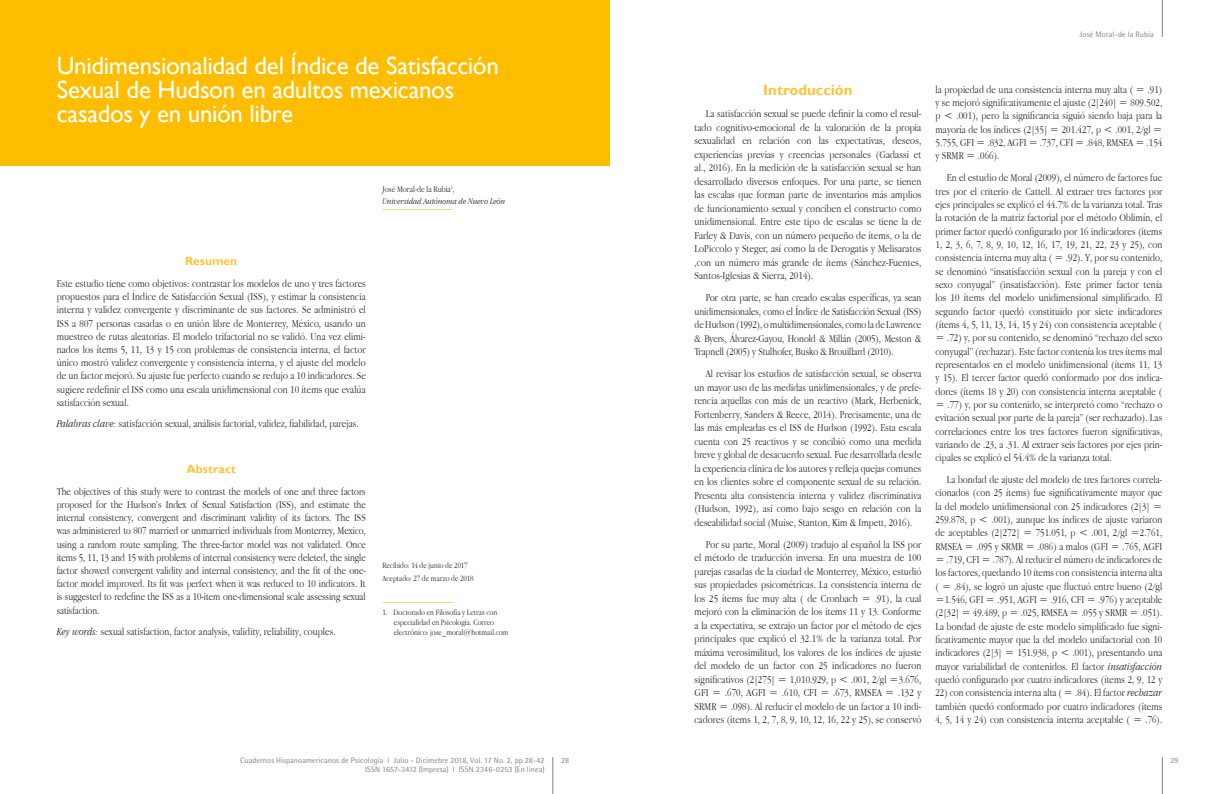
<style>
.page{position:relative;width:1219px;height:794px;background:#fff}
.page>*{position:absolute;margin:0;border:0;box-sizing:border-box;transform-origin:0 0}
.TIT1{font:25px/24px "Gill Sans";letter-spacing:-.015em;color:#fff}
.TIT4{font:700 15px "Gill Sans";color:#ffc334}
.TIT3{font:700 12px "Gill Sans";letter-spacing:.005em;color:#ffc334}
.TEXTO_GENERAL{font:300 11px/13.3px "Apple Garamond";letter-spacing:.01em;color:#231f20;text-align:justify}
.TXT_RESUMEN{font:300 11px/13.2px "Apple Garamond";letter-spacing:.01em;color:#231f20;text-align:justify}
.institucion_autor{font:italic 300 9px "Apple Garamond";letter-spacing:.005em;color:#231f20}
.AUTOR1{font:300 9px "Apple Garamond";letter-spacing:.005em;color:#231f20}
.CITA1{font:300 8.5px/10px "Apple Garamond";letter-spacing:.005em;color:#231f20}
.t1{font:8px "Rotis Semi Sans Std";letter-spacing:.01em;color:#808285}
.s1{font-style:italic}
</style>
<div class="page">
<hr style="left:1162px;top:757px;width:1px;height:37px;background:#808285">
<hr style="left:1162px;top:0;width:1px;height:37px;background:#808285">
<hr style="left:553px;top:757px;width:1px;height:37px;background:#808285">
<div style="left:0;top:0;width:609px;height:165px;background:#ffbd00"></div>
<hr style="left:382px;top:209px;width:70px;height:1px;background:#ffd67e">
<hr style="left:382px;top:602px;width:72px;height:1px;background:#ffd67e">
<p class="TIT1" style="left:57px;top:54px;width:444px">Unidimensionalidad del Índice de Satisfacción<br>Sexual de Hudson en adultos mexicanos casados y en unión libre</p>
<p class="AUTOR1" style="left:382px;top:183px;width:74px">José Moral-de la Rubia<sup>1</sup>,</p>
<p class="institucion_autor" style="left:382px;top:195px;width:124px">Universidad Autónoma de Nuevo León</p>
<p class="TIT3" style="left:185px;top:254px;width:54px">Resumen</p>
<p class="TXT_RESUMEN" style="left:57px;top:277px;width:311px">Este estudio tiene como objetivos: contrastar los modelos de uno y tres factores propuestos para el Índice de Satisfacción Sexual (ISS), y estimar la consistencia interna y validez convergente y discriminante de sus factores. Se administró el ISS a 807 personas casadas o en unión libre de Monterrey, México, usando un muestreo de rutas aleatorias. El modelo trifactorial no se validó. Una vez elimi&shy;nados los ítems 5, 11, 13 y 15 con problemas de consistencia interna, el factor único mostró validez convergente y consistencia interna, y el ajuste del modelo de un factor mejoró. Su ajuste fue perfecto cuando se redujo a 10 indicadores. Se sugiere redefinir el ISS como una escala unidimensional con 10 ítems que evalúa satisfacción sexual.</p>
<p class="TXT_RESUMEN" style="left:57px;top:417px;width:303px"><span class="s1">Palabras clave:</span> satisfacción sexual, análisis factorial, validez, fiabilidad, parejas.</p>
<p class="TIT3" style="left:186px;top:462px;width:51px">Abstract</p>
<p class="TXT_RESUMEN" style="left:57px;top:484px;width:311px">The objectives of this study were to contrast the models of one and three factors proposed for the Hudson’s Index of Sexual Satisfaction (ISS), and estimate the internal consistency, convergent and discriminant validity of its factors. The ISS was administered to 807 married or unmarried individuals from Monterrey, Mexico, using a random route sampling. The three-factor model was not validated. Once items 5, 11, 13 and 15 with problems of internal consistency were deleted, the single factor showed convergent validity and internal consistency, and the fit of the one&shy;factor model improved. Its fit was perfect when it was reduced to 10 indicators. It is suggested to redefine the ISS as a 10-item one-dimensional scale assessing sexual satisfaction.</p>
<p class="TXT_RESUMEN" style="left:57px;top:625px;width:280px"><span class="s1">Key words:</span> sexual satisfaction, factor analysis, validity, reliability, couples.</p>
<p class="CITA1" style="left:382px;top:560px;width:86px">Recibido: 14 de junio de 2017</p>
<p class="CITA1" style="left:382px;top:573px;width:93px">Aceptado: 27 de marzo de 2018</p>
<p class="CITA1" style="left:394px;top:607px;width:116px;text-indent:-11px">1. Doctorado en Filosofía y Letras con especialidad en Psicología. Correo electrónico: jose_moral@hotmail.com</p>
<p class="t1" style="left:240px;top:755px;width:306px">Cuadernos Hispanoamericanos de Psicología l Julio - Dicimebre 2018, Vol. 17 No. 2, pp 28-42</p>
<p class="t1" style="left:561px;top:755px;width:10px">28</p>
<p class="t1" style="left:365px;top:765px;width:181px">ISSN 1657-3412 (Impresa) l ISSN 2346-0253 (En línea)</p>
<p class="t1" style="left:1080px;top:29px;width:76px">José Moral-de la Rubia</p>
<p class="TIT4" style="left:763px;top:81px;width:91px">Introducción</p>
<p class="TEXTO_GENERAL" style="left:694px;top:107px;width:228px;text-indent:11px">La satisfacción sexual se puede definir la como el resul&shy;tado cognitivo-emocional de la valoración de la propia sexualidad en relación con las expectativas, deseos, experiencias previas y creencias personales (Gadassi et al., 2016). En la medición de la satisfacción sexual se han desarrollado diversos enfoques. Por una parte, se tienen las escalas que forman parte de inventarios más amplios de funcionamiento sexual y conciben el constructo como unidimensional. Entre este tipo de escalas se tiene la de Farley &amp; Davis, con un número pequeño de ítems, o la de LoPiccolo y Steger, así como la de Derogatis y Melisaratos ,con un número más grande de ítems (Sánchez-Fuentes, Santos-Iglesias &amp; Sierra, 2014).</p>
<p class="TEXTO_GENERAL" style="left:694px;top:291px;width:228px;text-indent:11px">Por otra parte, se han creado escalas específicas, ya sean unidimensionales, como el Índice de Satisfacción Sexual (ISS) de Hudson (1992), o multidimensionales, como la de Lawrence &amp; Byers, Álvarez-Gayou, Honold &amp; Millán (2005), Meston &amp; Trapnell (2005) y Stulhofer, Busko &amp; Brouillard (2010).</p>
<p class="TEXTO_GENERAL" style="left:694px;top:367px;width:228px;text-indent:11px">Al revisar los estudios de satisfacción sexual, se observa un mayor uso de las medidas unidimensionales, y de prefe&shy;rencia aquellas con más de un reactivo (Mark, Herbenick, Fortenberry, Sanders &amp; Reece, 2014). Precisamente, una de las más empleadas es el ISS de Hudson (1992). Esta escala cuenta con 25 reactivos y se concibió como una medida breve y global de desacuerdo sexual. Fue desarrollada desde la experiencia clínica de los autores y refleja quejas comunes en los clientes sobre el componente sexual de su relación.<br>Presenta alta consistencia interna y validez discriminativa (Hudson, 1992), así como bajo sesgo en relación con la deseabilidad social (Muise, Stanton, Kim &amp; Impett, 2016).</p>
<p class="TEXTO_GENERAL" style="left:694px;top:537px;width:228px;text-indent:11px">Por su parte, Moral (2009) tradujo al español la ISS por el método de traducción inversa. En una muestra de 100 parejas casadas de la ciudad de Monterrey, México, estudió sus propiedades psicométricas. La consistencia interna de los 25 ítems fue muy alta ( de Cronbach = .91), la cual mejoró con la eliminación de los ítems 11 y 13. Conforme a la expectativa, se extrajo un factor por el método de ejes principales que explicó el 32.1% de la varianza total. Por máxima verosimilitud, los valores de los índices de ajuste del modelo de un factor con 25 indicadores no fueron significativos (2[275] = 1,010.929, p &lt; .001, 2/gl =3.676, GFI = .670, AGFI = .610, CFI = .673, RMSEA = .132 y SRMR = .098). Al reducir el modelo de un factor a 10 indi&shy;cadores (ítems 1, 2, 7, 8, 9, 10, 12, 16, 22 y 25), se conservó</p>
<p class="TEXTO_GENERAL" style="left:935px;top:82px;width:228px">la propiedad de una consistencia interna muy alta ( = .91) y se mejoró significativamente el ajuste (2[240] = 809.502, p &lt; .001), pero la significancia siguió siendo baja para la mayoría de los índices (2[35] = 201.427, p &lt; .001, 2/gl = 5.755, GFI = .832, AGFI = .737, CFI = .848, RMSEA = .154 y SRMR = .066).</p>
<p class="TEXTO_GENERAL" style="left:935px;top:171px;width:228px;text-indent:11px">En el estudio de Moral (2009), el número de factores fue tres por el criterio de Cattell. Al extraer tres factores por ejes principales se explicó el 44.7% de la varianza total. Tras la rotación de la matriz factorial por el método Oblimín, el primer factor quedó configurado por 16 indicadores (ítems 1, 2, 3, 6, 7, 8, 9, 10, 12, 16, 17, 19, 21, 22, 23 y 25), con consistencia interna muy alta ( = .92). Y, por su contenido, se denominó “insatisfacción sexual con la pareja y con el sexo conyugal” (insatisfacción). Este primer factor tenía los 10 ítems del modelo unidimensional simplificado. El segundo factor quedó constituido por siete indicadores (ítems 4, 5, 11, 13, 14, 15 y 24) con consistencia aceptable ( = .72) y, por su contenido, se denominó “rechazo del sexo conyugal” (rechazar). Este factor contenía los tres ítems mal representados en el modelo unidimensional (ítems 11, 13 y 15). El tercer factor quedó conformado por dos indica&shy;dores (ítems 18 y 20) con consistencia interna aceptable ( = .77) y, por su contenido, se interpretó como “rechazo o evitación sexual por parte de la pareja” (ser rechazado). Las correlaciones entre los tres factores fueron significativas, variando de .23, a .31. Al extraer seis factores por ejes prin&shy;cipales se explicó el 54.4% de la varianza total.</p>
<p class="TEXTO_GENERAL" style="left:935px;top:473px;width:228px;text-indent:11px">La bondad de ajuste del modelo de tres factores correla&shy;cionados (con 25 ítems) fue significativamente mayor que la del modelo unidimensional con 25 indicadores (2[3] = 259.878, p &lt; .001), aunque los índices de ajuste variaron de aceptables (2[272] = 751.051, p &lt; .001, 2/gl =2.761, RMSEA = .095 y SRMR = .086) a malos (GFI = .765, AGFI = .719, CFI = .787). Al reducir el número de indicadores de los factores, quedando 10 ítems con consistencia interna alta ( = .84), se logró un ajuste que fluctuó entre bueno (2/gl =1.546, GFI = .951, AGFI = .916, CFI = .976) y aceptable (2[32] = 49.489, p = .025, RMSEA = .055 y SRMR = .051).<br>La bondad de ajuste de este modelo simplificado fue signi&shy;ficativamente mayor que la del modelo unifactorial con 10 indicadores (2[3] = 151.938, p &lt; .001), presentando una mayor variabilidad de contenidos. El factor <span class="s1">insatisfacción </span>quedó configurado por cuatro indicadores (ítems 2, 9, 12 y</p>
<p class="TEXTO_GENERAL" style="left:935px;top:686px;width:228px">22) con consistencia interna alta ( = .84). El factor <span class="s1">rechazar </span>también quedó conformado por cuatro indicadores (ítems 4, 5, 14 y 24) con consistencia interna aceptable ( = .76).</p>
<p class="t1" style="left:1170px;top:755px;width:10px">29</p>
</div>
